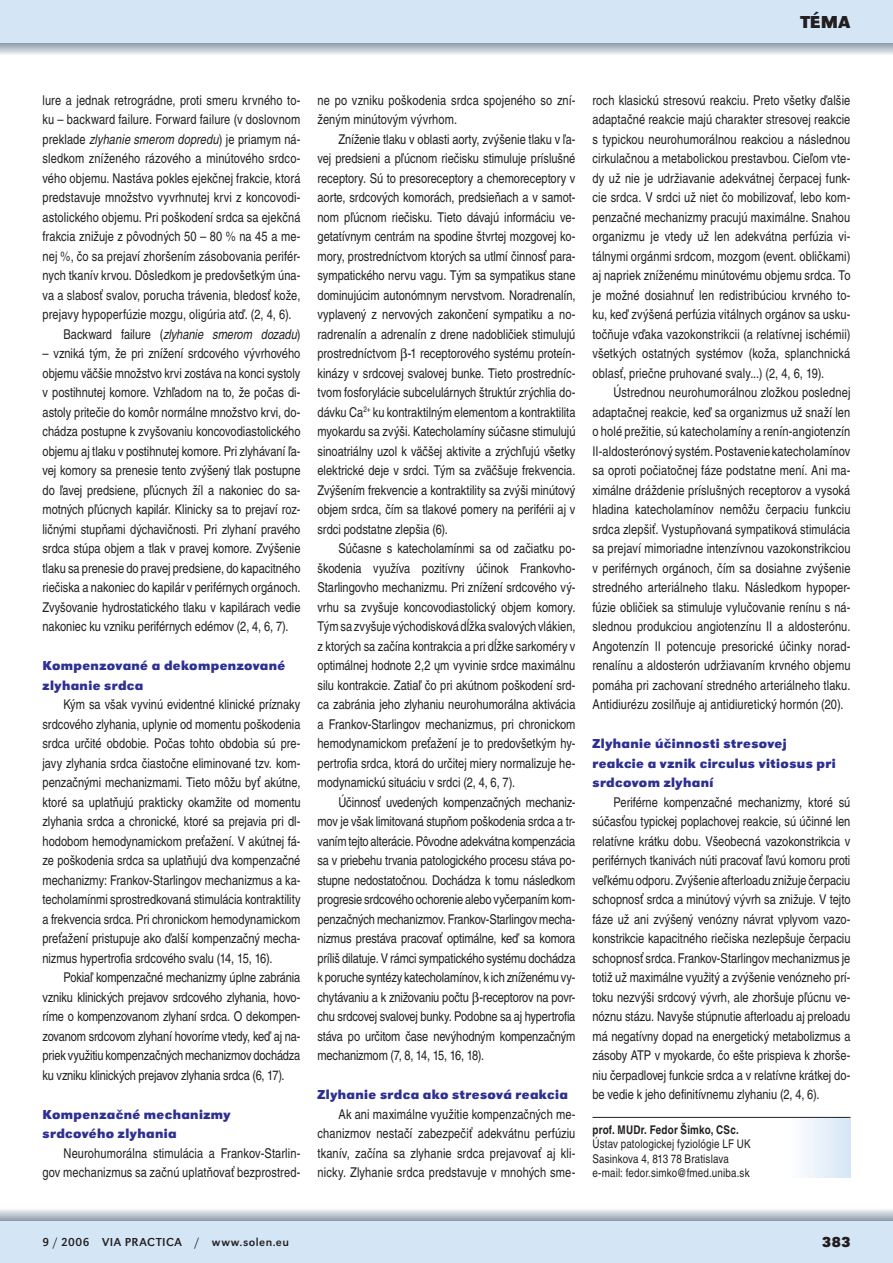
<style>
.page{position:relative;width:893px;height:1263px;background:#fff}
.page>*{position:absolute;margin:0;border:0;box-sizing:border-box;transform-origin:0 0}
.t1{font:700 18px "URW Grotesk TOT";color:#231f20}
.t2{font:700 15px "URW Grotesk TOT";color:#231f20}
.t3{font:condensed 13.5px/19.5px "Nimbus Sans LOT";letter-spacing:.005em;color:#231f20;text-align:justify}
.t4{font:700 13.5px/19.5px "URW Grotesk TOT";letter-spacing:.025em;color:#2e3092}
.t5{font:italic condensed 13.5px "Nimbus Sans LOT";letter-spacing:-.005em;color:#231f20}
.t6{font:condensed 12px/14.2px "Nimbus Sans LOT";letter-spacing:.015em;color:#231f20}
.t7{font:12px "URW Grotesk TOT";letter-spacing:.04em;color:#231f20}
.t8{font:700 condensed 12px "Nimbus Sans LOT";letter-spacing:.015em;color:#231f20}
.s1{font-style:italic}
.s2{font-style:normal}
</style>
<div class="page">
<svg style="left:0;top:43px;width:893px;height:12px"></svg>
<div style="left:0;top:1220px;width:893px;height:43px;background:#d4e5f5"></div>
<div style="left:0;top:0;width:893px;height:43px;background:#d4e5f5"></div>
<svg style="left:0;top:1209px;width:893px;height:11px"></svg>
<svg style="left:803px;top:1118px;width:47px;height:59px"></svg>
<hr style="left:592px;top:1117px;width:258px;height:1px;background:#231f20">
<h1 class="t1" style="left:801px;top:11px;width:24px">téma</h1>
<p class="t3" style="left:43px;top:90px;width:259px">lure a jednak retrográdne, proti smeru krvného to-</p>
<p class="t3" style="left:43px;top:110px;width:259px">ku – backward failure. Forward failure (v doslovnom</p>
<p class="t3" style="left:43px;top:129px;width:259px">preklade <span class="s1">zlyhanie smerom dopredu</span>) je priamym ná-</p>
<p class="t3" style="left:43px;top:149px;width:259px">sledkom zníženého rázového a minútového srdco-</p>
<p class="t3" style="left:43px;top:168px;width:259px">vého objemu. Nastáva pokles ejekčnej frakcie, ktorá</p>
<p class="t3" style="left:43px;top:188px;width:259px">predstavuje množstvo vyvrhnutej krvi z koncovodi-</p>
<p class="t3" style="left:43px;top:207px;width:259px">astolického objemu. Pri poškodení srdca sa ejekčná</p>
<p class="t3" style="left:43px;top:227px;width:259px">frakcia znižuje z pôvodných 50 – 80 % na 45 a me-</p>
<p class="t3" style="left:43px;top:246px;width:259px">nej %, čo sa prejaví zhoršením zásobovania perifér-</p>
<p class="t3" style="left:43px;top:266px;width:259px">nych tkanív krvou. Dôsledkom je predovšetkým úna-</p>
<p class="t3" style="left:43px;top:285px;width:259px">va a slabosť svalov, porucha trávenia, bledosť kože,</p>
<p class="t3" style="left:43px;top:305px;width:251px">prejavy hypoperfúzie mozgu, oligúria atď. (2, 4, 6).</p>
<p class="t5" style="left:64px;top:326px;width:238px"><span class="s2">Backward failure (</span>zlyhanie smerom dozadu<span class="s2">)</span></p>
<p class="t3" style="left:43px;top:344px;width:259px">– vzniká tým, že pri znížení srdcového vývrhového objemu väčšie množstvo krvi zostáva na konci systoly v postihnutej komore. Vzhľadom na to, že počas di&shy;astoly pritečie do komôr normálne množstvo krvi, do&shy;chádza postupne k zvyšovaniu koncovodia-stolického objemu aj tlaku v postihnutej komore. Pri zlyhávaní ľa&shy;vej komory sa prenesie tento zvýšený tlak postupne do ľavej predsiene, pľúcnych žíl a nakoniec do sa&shy;motných pľúcnych kapilár. Klinicky sa to prejaví roz&shy;ličnými stupňami dýchavičnosti. Pri zlyhaní pravého srdca stúpa objem a tlak v pravej komore. Zvýšenie tlaku sa prenesie do pravej predsiene, do kapacitného riečiska a nakoniec do kapilár v periférnych orgánoch.<br>Zvyšovanie hydrostatického tlaku v kapilárach vedie nakoniec ku vzniku periférnych edémov (2, 4, 6, 7).</p>
<p class="t4" style="left:43px;top:656px;width:244px">Kompenzované a dekompenzované zlyhanie srdca</p>
<p class="t3" style="left:43px;top:695px;width:259px;text-indent:21px">Kým sa však vyvinú evidentné klinické príznaky srdcového zlyhania, uplynie od momentu poškodenia srdca určité obdobie. Počas tohto obdobia sú pre&shy;javy zlyhania srdca čiastočne eliminované tzv. kom&shy;penzačnými mechanizmami. Tieto môžu byť akútne, ktoré sa uplatňujú prakticky okamžite od momentu zlyhania srdca a chronické, ktoré sa prejavia pri dl&shy;hodobom hemodynamickom preťažení. V akútnej fá&shy;ze poškodenia srdca sa uplatňujú dva kompenzačné mechanizmy: Frankov-Starlingov mechanizmus a ka&shy;techolamínmi sprostredkovaná stimulácia kontraktility a frekvencia srdca. Pri chronickom hemodynamickom preťažení pristupuje ako ďalší kompenzačný mecha&shy;nizmus hypertrofia srdcového svalu (14, 15, 16).</p>
<p class="t3" style="left:43px;top:968px;width:259px;text-indent:21px">Pokiaľ kompenzačné mechanizmy úplne zabránia vzniku klinických prejavov srdcového zlyhania, hovo&shy;ríme o kompenzovanom zlyhaní srdca. O dekompen&shy;zovanom srdcovom zlyhaní hovoríme vtedy, keď aj na&shy;priek využitiu kompenzačných mechanizmov dochádza ku vzniku klinických prejavov zlyhania srdca (6, 17).</p>
<p class="t4" style="left:43px;top:1104px;width:190px">Kompenzačné mechanizmy srdcového zlyhania</p>
<p class="t3" style="left:43px;top:1143px;width:259px;text-align:right">Neurohumorálna stimulácia a Frankov-Starlin-<br>gov mechanizmus sa začnú uplatňovať bezprostred-</p>
<p class="t3" style="left:317px;top:90px;width:259px">ne po vzniku poškodenia srdca spojeného so zní&shy;ženým minútovým vývrhom.</p>
<p class="t3" style="left:317px;top:129px;width:260px;text-indent:21px">Zníženie tlaku v oblasti aorty, zvýšenie tlaku v ľa&shy;vej predsieni a pľúcnom riečisku stimuluje príslušné receptory. Sú to presoreceptory a chemoreceptory v aorte, srdcových komorách, predsieňach a v samot&shy;nom pľúcnom riečisku. Tieto dávajú informáciu ve&shy;getatívnym centrám na spodine štvrtej mozgovej ko&shy;mory, prostredníctvom ktorých sa utlmí činnosť para&shy;sympatického nervu vagu. Tým sa sympatikus stane dominujúcim autonómnym nervstvom. Noradrenalín, vyplavený z nervových zakončení sympatiku a no&shy;radrenalín a adrenalín z drene nadobličiek stimulujú prostredníctvom -1 receptorového systému proteín&shy;kinázy v srdcovej svalovej bunke. Tieto prostredníc&shy;tvom fosforylácie subcelulárnych štruktúr zrýchlia do&shy;dávku Ca<sup>2+</sup> ku kontraktilným elementom a kontraktilita myokardu sa zvýši. Katecholamíny súčasne stimulujú sinoatriálny uzol k väčšej aktivite a zrýchľujú všetky elektrické deje v srdci. Tým sa zväčšuje frekvencia.<br>Zvýšením frekvencie a kontraktility sa zvýši minútový objem srdca, čím sa tlakové pomery na periférii aj v srdci podstatne zlepšia (6).</p>
<p class="t3" style="left:317px;top:539px;width:259px;text-indent:21px">Súčasne s katecholamínmi sa od začiatku po&shy;škodenia využíva pozitívny účinok Frankovho-Starlingovho mechanizmu. Pri znížení srdcového vý&shy;vrhu sa zvyšuje koncovodiastolický objem komory.<br>Tým sa zvyšuje východisková dĺžka svalových vlákien, z ktorých sa začína kontrakcia a pri dĺžke sarkoméry v optimálnej hodnote 2,2 ųm vyvinie srdce maximálnu silu kontrakcie. Zatiaľ čo pri akútnom poškodení srd&shy;ca zabránia jeho zlyhaniu neurohumorálna aktivácia a Frankov-Starlingov mechanizmus, pri chronickom hemodynamickom preťažení je to predovšetkým hy&shy;pertrofia srdca, ktorá do určitej miery normalizuje he&shy;modynamickú situáciu v srdci (2, 4, 6, 7).</p>
<p class="t3" style="left:317px;top:792px;width:259px;text-indent:21px">Účinnosť uvedených kompenzačných mechaniz&shy;mov je však limitovaná stupňom poškodenia srdca a tr&shy;vaním tejto alterácie. Pôvodne adekvátna kompenzácia sa v priebehu trvania patologického procesu stáva po&shy;stupne nedostatočnou. Dochádza k tomu následkom progresie srdcového ochorenie alebo vyčerpaním kom&shy;penzačných mechanizmov. Frankov-Starlingov mecha&shy;nizmus prestáva pracovať optimálne, keď sa komora príliš dilatuje. V rámci sympatického systému dochádza k poruche syntézy katecholamínov, k ich zníženému vy&shy;chytávaniu a k znižovaniu počtu -receptorov na povr&shy;chu srdcovej svalovej bunky. Podobne sa aj hypertrofia stáva po určitom čase nevýhodným kompenzačným mechanizmom (7, 8, 14, 15, 16, 18).</p>
<p class="t4" style="left:317px;top:1085px;width:252px">Zlyhanie srdca ako stresová reakcia</p>
<p class="t3" style="left:317px;top:1104px;width:259px;text-indent:21px">Ak ani maximálne využitie kompenzačných me&shy;chanizmov nestačí zabezpečiť adekvátnu perfúziu tkanív, začína sa zlyhanie srdca prejavovať aj kli&shy;nicky. Zlyhanie srdca predstavuje v mnohých sme-</p>
<p class="t3" style="left:592px;top:90px;width:259px">roch klasickú stresovú reakciu. Preto všetky ďalšie adaptačné reakcie majú charakter stresovej reakcie s typickou neurohumorálnou reakciou a následnou cirkulačnou a metabolickou prestavbou. Cieľom vte&shy;dy už nie je udržiavanie adekvátnej čerpacej funk&shy;cie srdca. V srdci už niet čo mobilizovať, lebo kom&shy;penzačné mechanizmy pracujú maximálne. Snahou organizmu je vtedy už len adekvátna perfúzia vi&shy;tálnymi orgánmi srdcom, mozgom (event. obličkami) aj napriek zníženému minútovému objemu srdca. To je možné dosiahnuť len redistribúciou krvného to&shy;ku, keď zvýšená perfúzia vitálnych orgánov sa usku&shy;točňuje vďaka vazokonstrikcii (a relatívnej ischémii) všetkých ostatných systémov (koža, splanchnická oblasť, priečne pruhované svaly...) (2, 4, 6, 19).</p>
<p class="t3" style="left:592px;top:383px;width:260px;text-indent:21px">Ústrednou neurohumorálnou zložkou poslednej adaptačnej reakcie, keď sa organizmus už snaží len o holé prežitie, sú katecholamíny a renín-angiotenzín II-aldosterónový systém. Postavenie katecholamínov sa oproti počiatočnej fáze podstatne mení. Ani ma&shy;ximálne dráždenie príslušných receptorov a vysoká hladina katecholamínov nemôžu čerpaciu funkciu srdca zlepšiť. Vystupňovaná sympatiková stimulácia sa prejaví mimoriadne intenzívnou vazokonstrikciou v periférnych orgánoch, čím sa dosiahne zvýšenie stredného arteriálneho tlaku. Následkom hypoper&shy;fúzie obličiek sa stimuluje vylučovanie renínu s ná&shy;slednou produkciou angiotenzínu II a aldosterónu.<br>Angotenzín II potencuje presorické účinky norad&shy;renalínu a aldosterón udržiavaním krvného objemu pomáha pri zachovaní stredného arteriálneho tlaku.<br>Antidiurézu zosilňuje aj antidiuretický hormón (20).</p>
<p class="t4" style="left:592px;top:734px;width:245px">Zlyhanie účinnosti stresovej reakcie a vznik circulus vitiosus pri srdcovom zlyhaní</p>
<p class="t3" style="left:592px;top:792px;width:259px;text-indent:21px">Periférne kompenzačné mechanizmy, ktoré sú súčasťou typickej poplachovej reakcie, sú účinné len relatívne krátku dobu. Všeobecná vazokonstrikcia v periférnych tkanivách núti pracovať ľavú komoru proti veľkému odporu. Zvýšenie afterloadu znižuje čerpaciu schopnosť srdca a minútový vývrh sa znižuje. V tejto fáze už ani zvýšený venózny návrat vplyvom vazo&shy;konstrikcie kapacitného riečiska nezlepšuje čerpaciu schopnosť srdca. Frankov-Starlingov mechanizmus je totiž už maximálne využitý a zvýšenie venózneho prí&shy;toku nezvýši srdcový vývrh, ale zhoršuje pľúcnu ve&shy;nóznu stázu. Navyše stúpnutie afterloadu aj preloadu má negatívny dopad na energetický metabolizmus a zásoby ATP v myokarde, čo ešte prispieva k zhorše&shy;niu čerpadlovej funkcie srdca a v relatívne krátkej do&shy;be vedie k jeho definitívnemu zlyhaniu (2, 4, 6).</p>
<p class="t8" style="left:592px;top:1122px;width:148px">prof. MUDr. Fedor Šimko, CSc.</p>
<p class="t6" style="left:592px;top:1137px;width:160px">Ústav patologickej fyziológie LF UK<br>Sasinkova 4, 813 78 Bratislava e-mail: fedor.simko@fmed.uniba.sk</p>
<p class="t7" style="left:43px;top:1235px;width:248px">9 / 2006 via practica / www.solen.eu</p>
<p class="t2" style="left:822px;top:1233px;width:30px">383</p>
</div>
